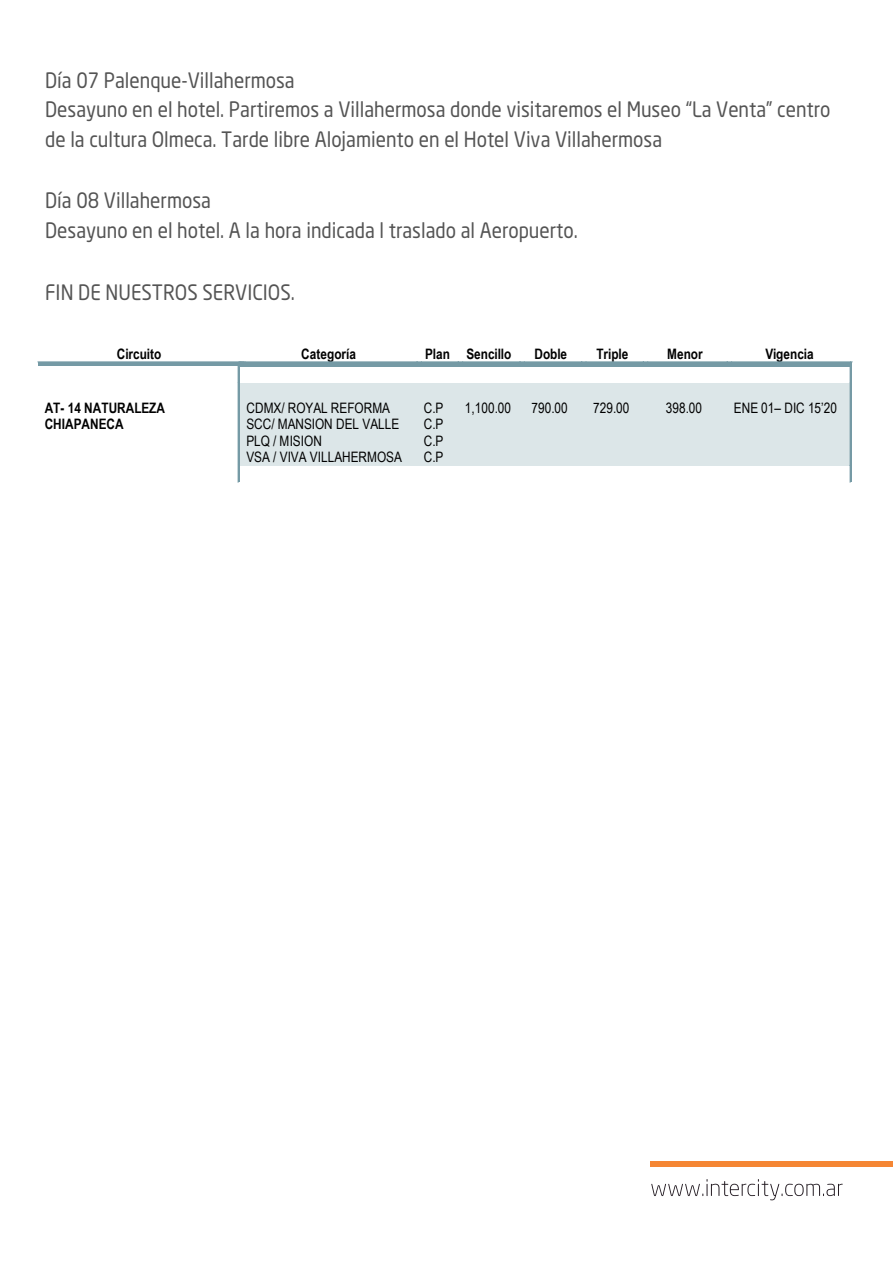
<style>
.page{position:relative;width:893px;height:1263px;background:#fff}
.page>*{position:absolute;margin:0;border:0;box-sizing:border-box;transform-origin:0 0}
.t1{font:21px/29.5px "Neo Sans Std";color:#545454;scale:.9 1}
.t2{font:14.4px/16.5px "Arial Narrow";letter-spacing:.005em;color:#000}
.t3{font:700 14.4px/16.4px "Arial Narrow";color:#000}
</style>
<div class="page">
<div style="left:650px;top:1161px;width:243px;height:5px;background:#f58633"></div>
<svg style="left:651px;top:1179px;width:192px;height:21px"></svg>
<hr style="left:463px;top:362px;width:57px;height:4px;background:#759aa5">
<hr style="left:421px;top:362px;width:37px;height:4px;background:#759aa5">
<hr style="left:38px;top:362px;width:201px;height:4px;background:#759aa5">
<hr style="left:245px;top:362px;width:172px;height:4px;background:#759aa5">
<svg style="left:417px;top:362px;width:4px;height:4px"></svg>
<svg style="left:458px;top:362px;width:5px;height:4px"></svg>
<svg style="left:520px;top:362px;width:4px;height:4px"></svg>
<hr style="left:524px;top:362px;width:58px;height:4px;background:#759aa5">
<svg style="left:582px;top:362px;width:4px;height:4px"></svg>
<hr style="left:586px;top:362px;width:57px;height:4px;background:#759aa5">
<svg style="left:643px;top:362px;width:5px;height:4px"></svg>
<hr style="left:648px;top:362px;width:79px;height:4px;background:#759aa5">
<svg style="left:727px;top:362px;width:5px;height:4px"></svg>
<hr style="left:732px;top:362px;width:120px;height:4px;background:#759aa5">
<svg style="left:238px;top:362px;width:7px;height:21px"></svg>
<svg style="left:850px;top:366px;width:2px;height:17px"></svg>
<div style="left:239px;top:383px;width:177px;height:82px;background:#dce6e8"></div>
<div style="left:416px;top:383px;width:41px;height:82px;background:#dce6e8"></div>
<div style="left:457px;top:383px;width:62px;height:82px;background:#dce6e8"></div>
<div style="left:519px;top:383px;width:62px;height:82px;background:#dce6e8"></div>
<div style="left:581px;top:383px;width:61px;height:82px;background:#dce6e8"></div>
<div style="left:642px;top:383px;width:84px;height:82px;background:#dce6e8"></div>
<div style="left:726px;top:383px;width:124px;height:82px;background:#dce6e8"></div>
<hr style="left:238px;top:383px;width:2px;height:82px;background:#759aa5">
<hr style="left:850px;top:383px;width:2px;height:82px;background:#759aa5">
<svg style="left:238px;top:465px;width:2px;height:17px"></svg>
<svg style="left:850px;top:465px;width:2px;height:17px"></svg>
<p class="t1" style="left:45px;top:65px;width:874px">Día 07 Palenque-Villahermosa<br>Desayuno en el hotel. Partiremos a Villahermosa donde visitaremos el Museo “La Venta” centro de la cultura Olmeca. Tarde libre Alojamiento en el Hotel Viva Villahermosa</p>
<p class="t1" style="left:45px;top:185px;width:593px">Día 08 Villahermosa<br>Desayuno en el hotel. A la hora indicada l traslado al Aeropuerto.</p>
<p class="t1" style="left:45px;top:277px;width:279px">FIN DE NUESTROS SERVICIOS.</p>
<p class="t3" style="left:117px;top:345px;width:46px">Circuito</p>
<p class="t3" style="left:301px;top:345px;width:56px">Categoría</p>
<p class="t3" style="left:425px;top:345px;width:88px">Plan Sencillo</p>
<p class="t3" style="left:534px;top:345px;width:34px">Doble</p>
<p class="t3" style="left:596px;top:345px;width:33px">Triple</p>
<p class="t3" style="left:667px;top:345px;width:37px">Menor</p>
<p class="t3" style="left:765px;top:345px;width:50px">Vigencia</p>
<p class="t3" style="left:45px;top:399px;width:122px">AT- 14 NATURALEZA<br>CHIAPANECA</p>
<p class="t2" style="left:246px;top:399px;width:157px">CDMX/ ROYAL REFORMA<br>SCC/ MANSION DEL VALLE<br>PLQ / MISION<br>VSA / VIVA VILLAHERMOSA</p>
<p class="t2" style="left:424px;top:399px;width:21px;text-align:justify">C.P C.P C.P C.P</p>
<p class="t2" style="left:465px;top:399px;width:48px">1,100.00</p>
<p class="t2" style="left:532px;top:399px;width:38px">790.00</p>
<p class="t2" style="left:593px;top:399px;width:38px">729.00</p>
<p class="t2" style="left:666px;top:399px;width:38px">398.00</p>
<p class="t2" style="left:734px;top:399px;width:105px">ENE 01– DIC 15’20</p>
</div>
